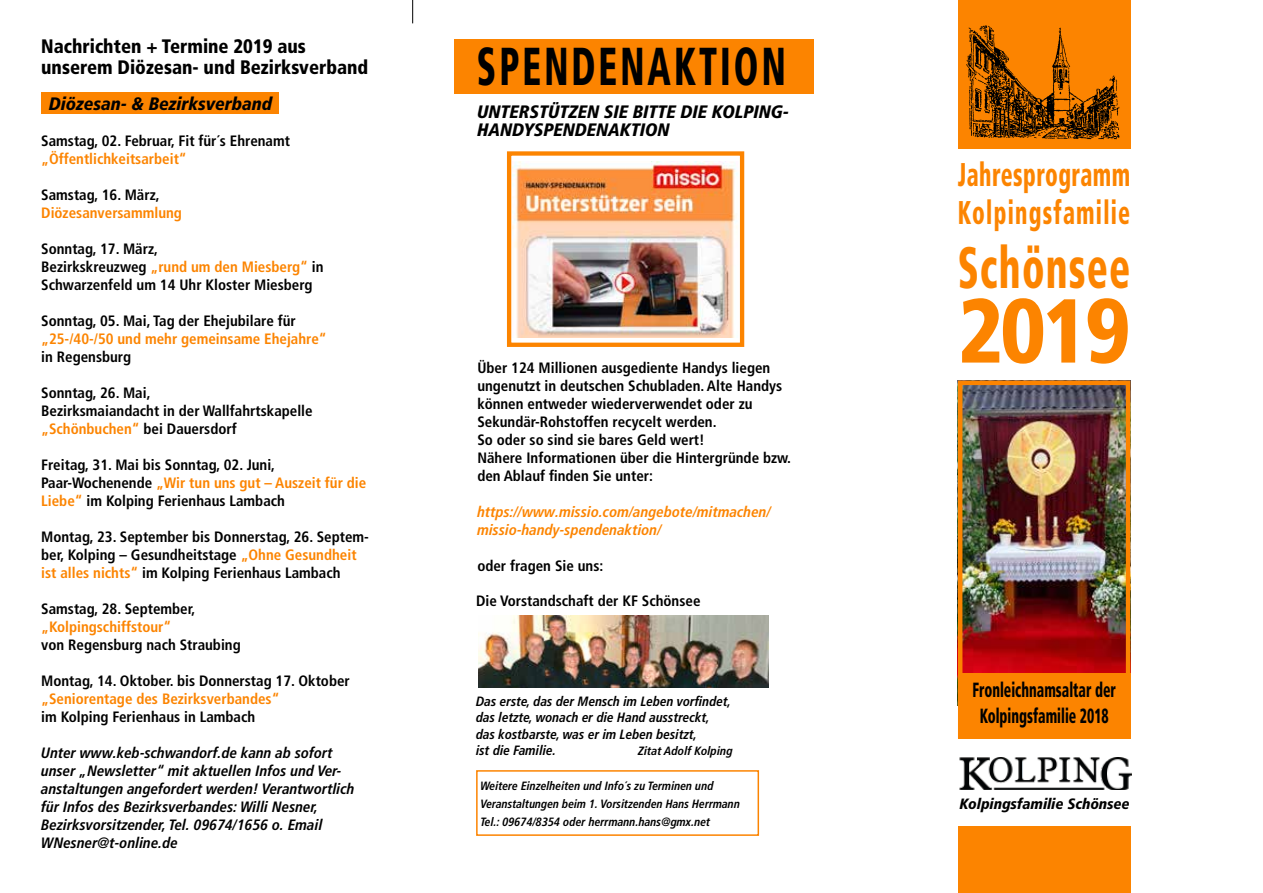
<style>
.page{position:relative;width:1263px;height:893px;background:#fff}
.page>*{position:absolute;margin:0;border:0;box-sizing:border-box;transform-origin:0 0}
.t1{font:900 condensed 90.6px "Frutiger WW";color:#fc8400;scale:.96 1}
.t2{font:900 condensed 58.2px "Frutiger WW";letter-spacing:.03em;color:#fc8400;scale:.68 1}
.t3{font:900 condensed 53.25px "Frutiger WW";letter-spacing:.085em;color:#000;scale:.68 1}
.t4{font:900 condensed 32.85px/38.4px "Frutiger WW";letter-spacing:.03em;color:#fc8400;scale:.68 1}
.t5{font:900 condensed 20.55px/25.5px "Frutiger WW";color:#000;text-align:center;scale:.68 1}
.t6{font:900 condensed 19.5px/21px "Frutiger WW";color:#000;scale:.96 1}
.t7{font:italic 900 condensed 18px/18px "Frutiger WW";color:#000}
.t8{font:700 condensed 15px/18px "Frutiger WW";color:#000}
.t9{font:italic 700 condensed 15px/18px "Frutiger WW";color:#000}
.t10{font:700 condensed 15px "Frutiger WW";color:#fc8400}
.t11{font:italic 700 condensed 15px/18px "Frutiger WW";color:#fc8400}
.t12{font:italic 900 condensed 15px "Frutiger WW";color:#000}
.t13{font:italic 700 condensed 13.5px/16.5px "Frutiger WW";color:#000}
.t14{font:italic 700 condensed 12px/18px "Frutiger WW";color:#000}
.s1{color:#fc8400}
</style>
<div class="page">
<svg style="left:412px;top:0;width:1px;height:23px"></svg>
<img style="left:478px;top:615px;width:290px;height:73px">
<img style="left:513px;top:161px;width:225px;height:176px">
<div style="left:507px;top:151px;width:237px;height:196px;border:4px solid #fc8400"></div>
<div style="left:958px;top:0;width:172px;height:149px;background:#fc8400"></div>
<div style="left:454px;top:39px;width:359px;height:54px;background:#fc8400"></div>
<img style="left:966px;top:25px;width:154px;height:115px">
<div style="left:41px;top:92px;width:238px;height:22px;background:#fc8400"></div>
<img style="left:959px;top:758px;width:173px;height:32px">
<div style="left:958px;top:826px;width:172px;height:67px;background:#fc8400"></div>
<img style="left:963px;top:386px;width:162px;height:288px">
<div style="left:958px;top:381px;width:172px;height:358px;border:4px solid #fc8400"></div>
<div style="left:958px;top:674px;width:172px;height:65px;background:#fc8400"></div>
<div style="left:476px;top:770px;width:283px;height:66px;border:2px solid #fc8400"></div>
<h3 class="t6" style="left:41px;top:36px;width:342px">Nachrichten + Termine 2019 aus unserem Diözesan- und Bezirksverband</h3>
<p class="t7" style="left:49px;top:95px;width:225px">Diözesan- &amp; Bezirksverband</p>
<p class="t8" style="left:41px;top:132px;width:250px">Samstag, 02. Februar, Fit für´s Ehrenamt</p>
<p class="t10" style="left:41px;top:150px;width:147px">„Öffentlichkeitsarbeit“</p>
<p class="t8" style="left:41px;top:186px;width:120px">Samstag, 16. März,</p>
<p class="t10" style="left:41px;top:204px;width:142px">Diözesanversammlung</p>
<p class="t8" style="left:41px;top:240px;width:284px">Sonntag, 17. März,<br>Bezirkskreuzweg <span class="s1">„rund um den Miesberg“</span> in<br>Schwarzenfeld um 14 Uhr Kloster Miesberg</p>
<p class="t8" style="left:41px;top:312px;width:256px">Sonntag, 05. Mai, Tag der Ehejubilare für</p>
<p class="t10" style="left:41px;top:330px;width:287px">„25-/40-/50 und mehr gemeinsame Ehejahre“</p>
<p class="t8" style="left:41px;top:348px;width:91px">in Regensburg</p>
<p class="t8" style="left:41px;top:384px;width:273px">Sonntag, 26. Mai,<br>Bezirksmaiandacht in der Wallfahrtskapelle <span class="s1">„Schönbuchen“</span> bei Dauersdorf</p>
<p class="t8" style="left:41px;top:456px;width:327px">Freitag, 31. Mai bis Sonntag, 02. Juni,<br>Paar-Wochenende <span class="s1">„Wir tun uns gut – Auszeit für die<br>Liebe“</span> im Kolping Ferienhaus Lambach</p>
<p class="t8" style="left:41px;top:528px;width:329px">Montag, 23. September bis Donnerstag, 26. Septem&shy;ber, Kolping – Gesundheitstage <span class="s1">„Ohne Gesundheit ist alles nichts“</span> im Kolping Ferienhaus Lambach</p>
<p class="t8" style="left:41px;top:600px;width:156px">Samstag, 28. September,</p>
<p class="t10" style="left:41px;top:618px;width:132px">„Kolpingschiffstour“</p>
<p class="t8" style="left:41px;top:636px;width:201px">von Regensburg nach Straubing</p>
<p class="t8" style="left:41px;top:672px;width:310px">Montag, 14. Oktober. bis Donnerstag 17. Oktober</p>
<p class="t10" style="left:41px;top:690px;width:240px">„Seniorentage des Bezirksverbandes“</p>
<p class="t8" style="left:41px;top:708px;width:216px">im Kolping Ferienhaus in Lambach</p>
<p class="t9" style="left:41px;top:744px;width:315px">Unter www.keb-schwandorf.de kann ab sofort unser „Newsletter“ mit aktuellen Infos und Ver&shy;anstaltungen angefordert werden! Verantwortlich für Infos des Bezirksverbandes: Willi Nesner, Bezirksvorsitzender, Tel. 09674/1656 o. Email WNesner@t-online.de</p>
<h3 class="t3" style="left:477px;top:35px;width:456px">SPENDENAKTION</h3>
<p class="t7" style="left:477px;top:103px;width:313px">UNTERSTÜTZEN SIE BITTE DIE KOLPING-<br>HANDYSPENDENAKTION</p>
<p class="t8" style="left:477px;top:359px;width:315px">Über 124 Millionen ausgediente Handys liegen ungenutzt in deutschen Schubladen. Alte Handys können entweder wiederverwendet oder zu Sekundär-Rohstoffen recycelt werden.<br>So oder so sind sie bares Geld wert!<br>Nähere Informationen über die Hintergründe bzw. den Ablauf finden Sie unter:</p>
<p class="t11" style="left:477px;top:503px;width:295px">https://www.missio.com/angebote/mitmachen/ missio-handy-spendenaktion/</p>
<p class="t8" style="left:477px;top:557px;width:128px">oder fragen Sie uns:</p>
<p class="t8" style="left:476px;top:592px;width:226px">Die Vorstandschaft der KF Schönsee</p>
<p class="t13" style="left:476px;top:693px;width:257px">Das erste, das der Mensch im Leben vorfindet, das letzte, wonach er die Hand ausstreckt, das kostbarste, was er im Leben besitzt,<br>ist die Familie.</p>
<p class="t14" style="left:638px;top:742px;width:96px">Zitat Adolf Kolping</p>
<p class="t14" style="left:480px;top:777px;width:261px">Weitere Einzelheiten und Info´s zu Terminen und<br>Veranstaltungen beim 1. Vorsitzenden Hans Herrmann<br>Tel.: 09674/8354 oder herrmann.hans@gmx.net</p>
<h3 class="t4" style="left:958px;top:155px;width:255px">Jahresprogramm<br>Kolpingsfamilie</h3>
<h2 class="t2" style="left:958px;top:232px;width:255px">Schönsee</h2>
<h1 class="t1" style="left:958px;top:277px;width:181px">2019</h1>
<h3 class="t5" style="left:972px;top:677px;width:212px">Fronleichnamsaltar der<br>Kolpingsfamilie 2018</h3>
<p class="t12" style="left:960px;top:795px;width:172px">Kolpingsfamilie Schönsee</p>
</div>
